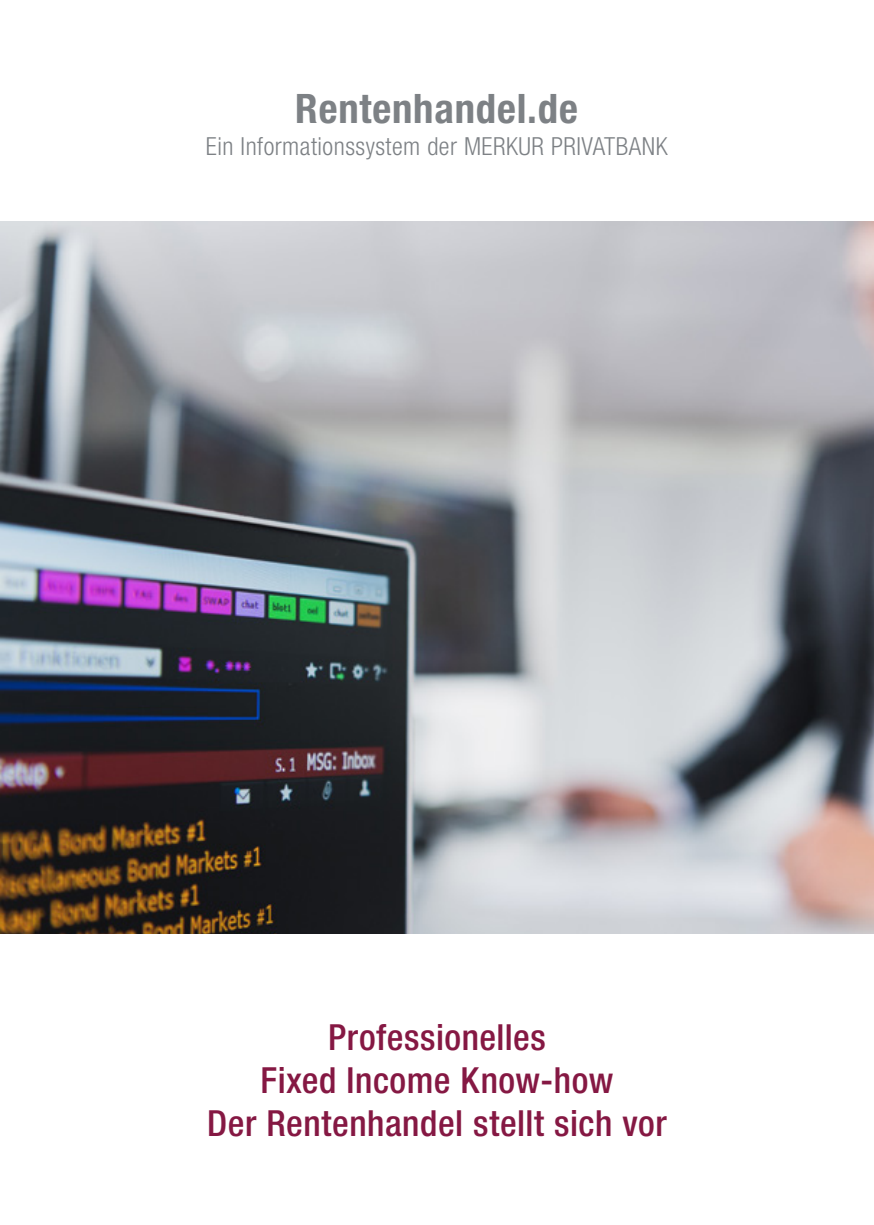
<style>
.page{position:relative;width:874px;height:1225px;background:#fff}
.page>*{position:absolute;margin:0;border:0;box-sizing:border-box;transform-origin:0 0}
.t1{font:700 condensed 40.6px "Helvetica Neue LT Std";letter-spacing:.02em;color:#7d8185}
.t2{font:500 condensed 36px "Helvetica Neue LT Std";letter-spacing:.015em;color:#851843}
.t3{font:300 condensed 25px "Helvetica Neue LT Std";letter-spacing:.02em;color:#7d8185}
</style>
<div class="page">
<img style="left:0;top:221px;width:873px;height:712px">
<p class="t1" style="left:295px;top:84px;width:284px">Rentenhandel.de</p>
<p class="t3" style="left:206px;top:132px;width:463px">Ein Informationssystem der MERKUR PRIVATBANK</p>
<p class="t2" style="left:328px;top:1015px;width:219px">Professionelles</p>
<p class="t2" style="left:260px;top:1058px;width:354px">Fixed Income Know-how</p>
<p class="t2" style="left:207px;top:1101px;width:461px">Der Rentenhandel stellt sich vor</p>
</div>
